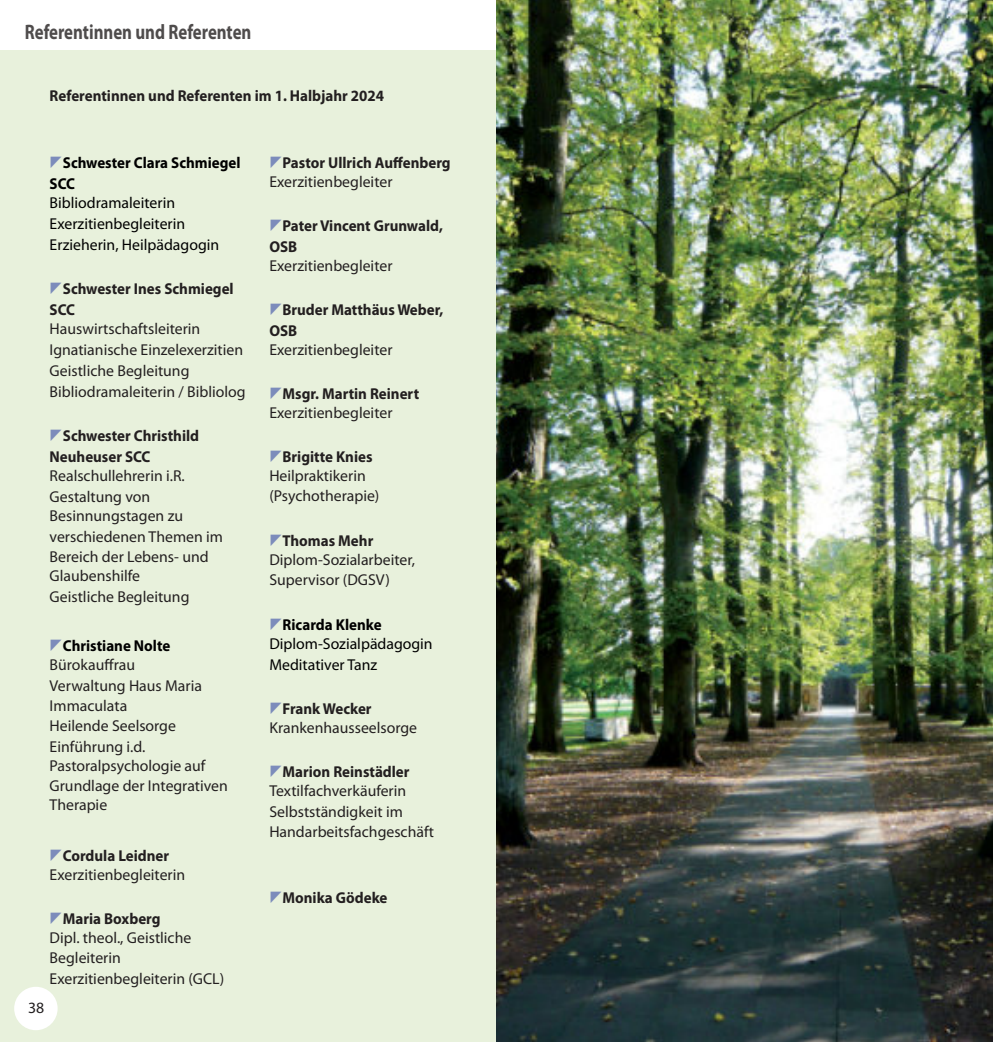
<style>
.page{position:relative;width:993px;height:1042px;background:#fff}
.page>*{position:absolute;margin:0;border:0;box-sizing:border-box;transform-origin:0 0}
.t1{font:700 21px "Myriad Pro";color:#4f4c4c;scale:.8 1}
.t2{font:15.75px/20.8px "Myriad Pro";color:#231f20}
.t3{font:700 15.75px/21px "Myriad Pro";color:#231f20;scale:.95 1}
.t4{font:15.75px/20.8px "Myriad Pro";color:#000}
.t5{font:700 15.75px/21px "Myriad Pro";color:#000;scale:.95 1}
</style>
<div class="page">
<div style="left:0;top:51px;width:496px;height:991px;background:#e8f1dc"></div>
<div style="left:14px;top:987px;width:44px;height:43px;background:#fff;border-radius:50%"></div>
<img style="left:496px;top:0;width:496px;height:1042px">
<h1 class="t1" style="left:25px;top:24px;width:285px">Referentinnen und Referenten</h1>
<p class="t3" style="left:50px;top:86px;width:353px">Referentinnen und Referenten im 1. Halbjahr 2024</p>
<p class="t5" style="left:50px;top:154px;width:202px;text-indent:13px">Schwester Clara Schmiegel<br>SCC</p>
<p class="t4" style="left:50px;top:194px;width:171px">Bibliodramaleiterin<br>Exerzitienbegleiterin<br>Erzieherin, Heilpädagogin</p>
<p class="t3" style="left:50px;top:280px;width:195px;text-indent:13px">Schwester Ines Schmiegel<br>SCC</p>
<p class="t2" style="left:50px;top:320px;width:197px">Hauswirtschaftsleiterin<br>Ignatianische Einzelexerzitien<br>Geistliche Begleitung<br>Bibliodramaleiterin / Bibliolog</p>
<p class="t3" style="left:50px;top:427px;width:159px;text-indent:13px">Schwester Christhild<br>Neuheuser SCC</p>
<p class="t2" style="left:50px;top:467px;width:137px">Realschullehrerin i.R.<br>Gestaltung von</p>
<p class="t2" style="left:50px;top:507px;width:175px">Besinnungstagen zu verschiedenen Themen im</p>
<p class="t2" style="left:50px;top:548px;width:160px;line-height:19.2px">Bereich der Lebens- und<br>Glaubenshilfe</p>
<p class="t2" style="left:50px;top:587px;width:141px">Geistliche Begleitung</p>
<p class="t5" style="left:63px;top:637px;width:115px">Christiane Nolte</p>
<p class="t2" style="left:50px;top:656px;width:154px">Bürokauffrau<br>Verwaltung Haus Maria</p>
<p class="t2" style="left:50px;top:696px;width:128px">Immaculata<br>Heilende Seelsorge<br>Einführung i.d.</p>
<p class="t2" style="left:50px;top:758px;width:180px;line-height:19.2px">Pastoralpsychologie auf<br>Grundlage der Integrativen<br>Therapie</p>
<p class="t3" style="left:63px;top:847px;width:113px">Cordula Leidner</p>
<p class="t2" style="left:50px;top:866px;width:137px">Exerzitienbegleiterin</p>
<p class="t3" style="left:63px;top:910px;width:104px">Maria Boxberg</p>
<p class="t2" style="left:50px;top:930px;width:143px;line-height:19.2px">Dipl. theol., Geistliche<br>Begleiterin</p>
<p class="t2" style="left:50px;top:969px;width:176px">Exerzitienbegleiterin (GCL)</p>
<p class="t2" style="left:28px;top:999px;width:18px">38</p>
<p class="t3" style="left:282px;top:154px;width:178px">Pastor Ullrich Auffenberg</p>
<p class="t2" style="left:269px;top:173px;width:125px">Exerzitienbegleiter</p>
<p class="t3" style="left:269px;top:217px;width:184px;text-indent:13px">Pater Vincent Grunwald,<br>OSB</p>
<p class="t2" style="left:269px;top:257px;width:125px">Exerzitienbegleiter</p>
<p class="t3" style="left:269px;top:301px;width:184px;text-indent:13px">Bruder Matthäus Weber,<br>OSB</p>
<p class="t2" style="left:269px;top:341px;width:125px">Exerzitienbegleiter</p>
<p class="t3" style="left:282px;top:385px;width:145px">Msgr. Martin Reinert</p>
<p class="t2" style="left:269px;top:404px;width:125px">Exerzitienbegleiter</p>
<p class="t3" style="left:282px;top:448px;width:96px">Brigitte Knies</p>
<p class="t2" style="left:269px;top:468px;width:111px;line-height:19.2px">Heilpraktikerin (Psychotherapie)</p>
<p class="t3" style="left:282px;top:532px;width:97px">Thomas Mehr</p>
<p class="t2" style="left:269px;top:552px;width:147px;line-height:19.2px">Diplom-Sozialarbeiter,<br>Supervisor (DGSV)</p>
<p class="t5" style="left:282px;top:616px;width:106px">Ricarda Klenke</p>
<p class="t4" style="left:269px;top:635px;width:165px">Diplom-Sozialpädagogin<br>Meditativer Tanz</p>
<p class="t3" style="left:282px;top:700px;width:95px">Frank Wecker</p>
<p class="t2" style="left:269px;top:719px;width:149px">Krankenhausseelsorge</p>
<p class="t3" style="left:282px;top:763px;width:135px">Marion Reinstädler</p>
<p class="t2" style="left:269px;top:782px;width:138px">Textilfachverkäuferin<br>Selbstständigkeit im</p>
<p class="t2" style="left:269px;top:822px;width:166px">Handarbeitsfachgeschäft</p>
<p class="t3" style="left:282px;top:889px;width:112px">Monika Gödeke</p>
</div>
